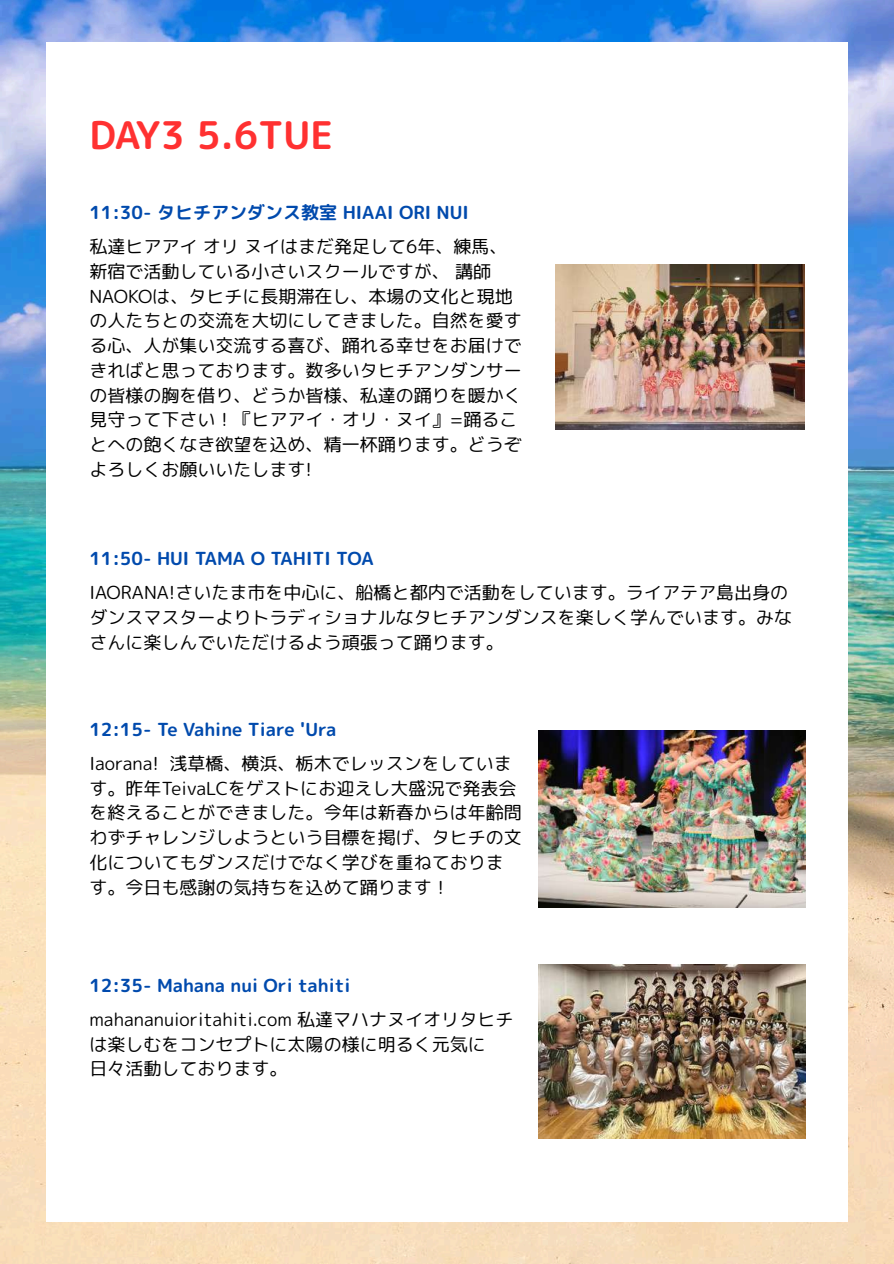
<style>
.page{position:relative;width:894px;height:1264px;background:#fff}
.page>*{position:absolute;margin:0;border:0;box-sizing:border-box;transform-origin:0 0}
.t1{font:38.1px "rounded mplus 1 p bold";color:#ff3131}
.t2{font:18px/24.8px "rounded mplus 1 p regular";color:#000}
.t3{font:18px "rounded mplus 1 p bold";color:#004aad}
</style>
<div class="page">
<img style="left:0;top:0;width:893px;height:1263px">
<div style="left:46px;top:42px;width:801px;height:1179px;background:#fff"></div>
<img style="left:555px;top:264px;width:249px;height:166px">
<img style="left:538px;top:730px;width:266px;height:177px">
<img style="left:538px;top:964px;width:266px;height:174px">
<h1 class="t1" style="left:89px;top:108px;width:245px">DAY3 5.6TUE</h1>
<p class="t3" style="left:89px;top:200px;width:381px">11:30- タヒチアンダンス教室 HIAAI ORI NUI</p>
<p class="t2" style="left:89px;top:234px;width:434px">私達ヒアアイオリヌイはまだ発足して6年、練馬、新宿で活動している小さいスクールですが、講師<br>NAOKOは、タヒチに長期滞在し、本場の文化と現地の人たちとの交流を大切にしてきました。自然を愛する心、人が集い交流する喜び、踊れる幸せをお届けできればと思っております。数多いタヒチアンダンサーの皆様の胸を借り、どうか皆様、私達の踊りを暖かく見守って下さい！『ヒアアイ・オリ・ヌイ』=踊ることへの飽くなき欲望を込め、精一杯踊ります。どうぞよろしくお願いいたします!</p>
<p class="t3" style="left:89px;top:546px;width:286px">11:50- HUI TAMA O TAHITI TOA</p>
<p class="t2" style="left:89px;top:580px;width:704px">IAORANA!さいたま市を中心に、船橋と都内で活動をしています。ライアテア島出身のダンスマスターよりトラディショナルなタヒチアンダンスを楽しく学んでいます。みなさんに楽しんでいただけるよう頑張って踊ります。</p>
<p class="t3" style="left:89px;top:716px;width:248px">12:15- Te Vahine Tiare 'Ura</p>
<p class="t2" style="left:89px;top:750px;width:434px">Iaorana! 浅草橋、横浜、栃木でレッスンをしています。昨年TeivaLCをゲストにお迎えし大盛況で発表会を終えることができました。今年は新春からは年齢問わずチャレンジしようという目標を掲げ、タヒチの文化についてもダンスだけでなく学びを重ねております。今日も感謝の気持ちを込めて踊ります！</p>
<p class="t3" style="left:89px;top:972px;width:262px">12:35- Mahana nui Ori tahiti</p>
<p class="t2" style="left:89px;top:1006px;width:425px">mahananuioritahiti.com 私達マハナヌイオリタヒチは楽しむをコンセプトに太陽の様に明るく元気に<br>日々活動しております。</p>
</div>
